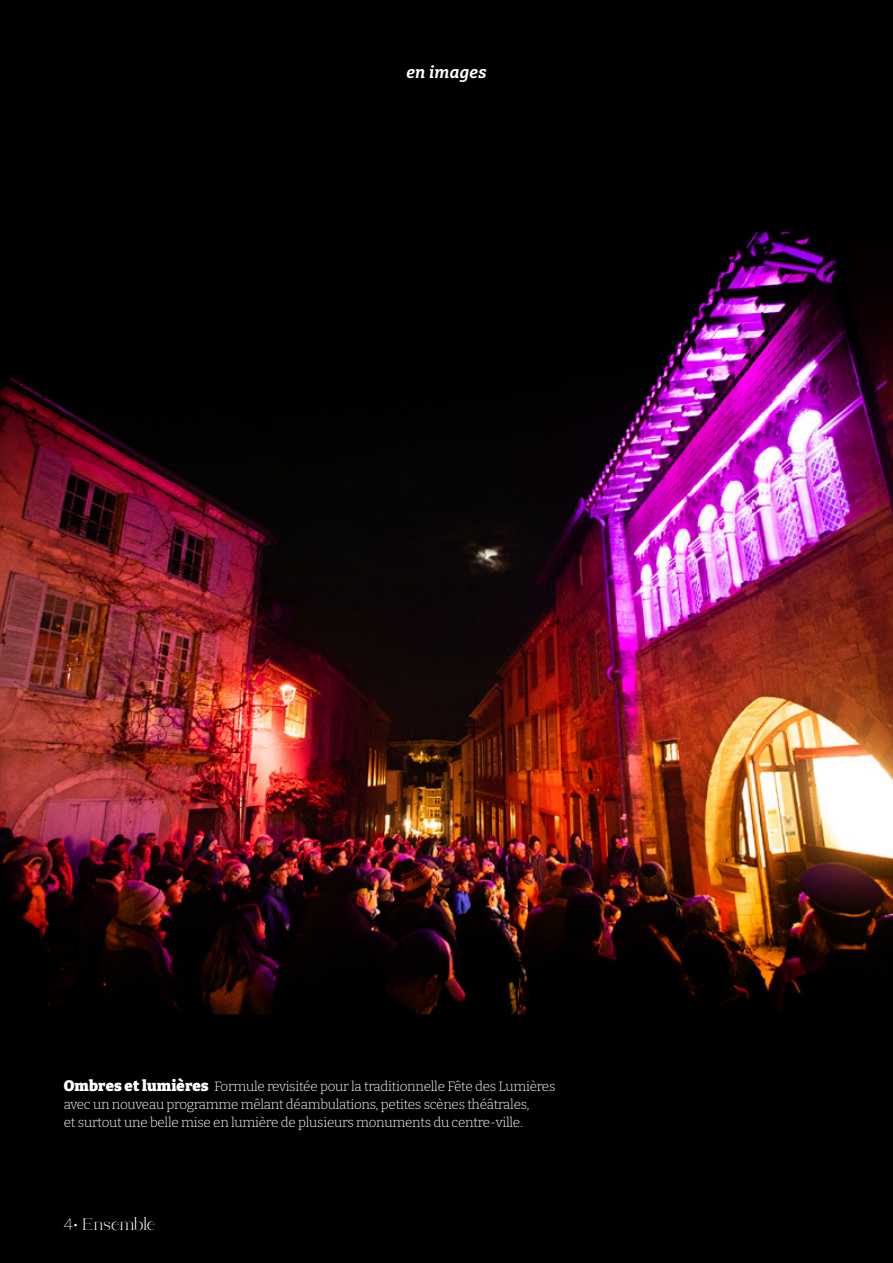
<style>
.page{position:relative;width:893px;height:1263px;background:#fff}
.page>*{position:absolute;margin:0;border:0;box-sizing:border-box;transform-origin:0 0}
.t1{font:16.5px "abigail";letter-spacing:-.01em;color:#fff}
.t2{font:italic 700 16.5px "Bitter";letter-spacing:.02em;color:#fff}
.t3{font:300 13.5px/18px "Bitter";letter-spacing:-.02em;color:#fff}
.s1{font-weight:900;font-size:15px}
.s2{font-family:"Bitter";font-weight:200}
.s3{font-family:"Georgia";font-size:18px}
</style>
<div class="page">
<img style="left:0;top:0;width:893px;height:1263px">
<p class="t2" style="left:406px;top:58px;width:82px">en images</p>
<p class="t3" style="left:64px;top:1076px;width:493px"><span class="s1">Ombres et lumières</span> Formule revisitée pour la traditionnelle Fête des Lumières avec un nouveau programme mêlant déambulations, petites scènes théâtrales,<br>et surtout une belle mise en lumière de plusieurs monuments du centre-ville.</p>
<p class="t1" style="left:64px;top:1215px;width:94px"><span class="s2">4</span><span class="s3">⋅</span> Ensemble</p>
</div>
